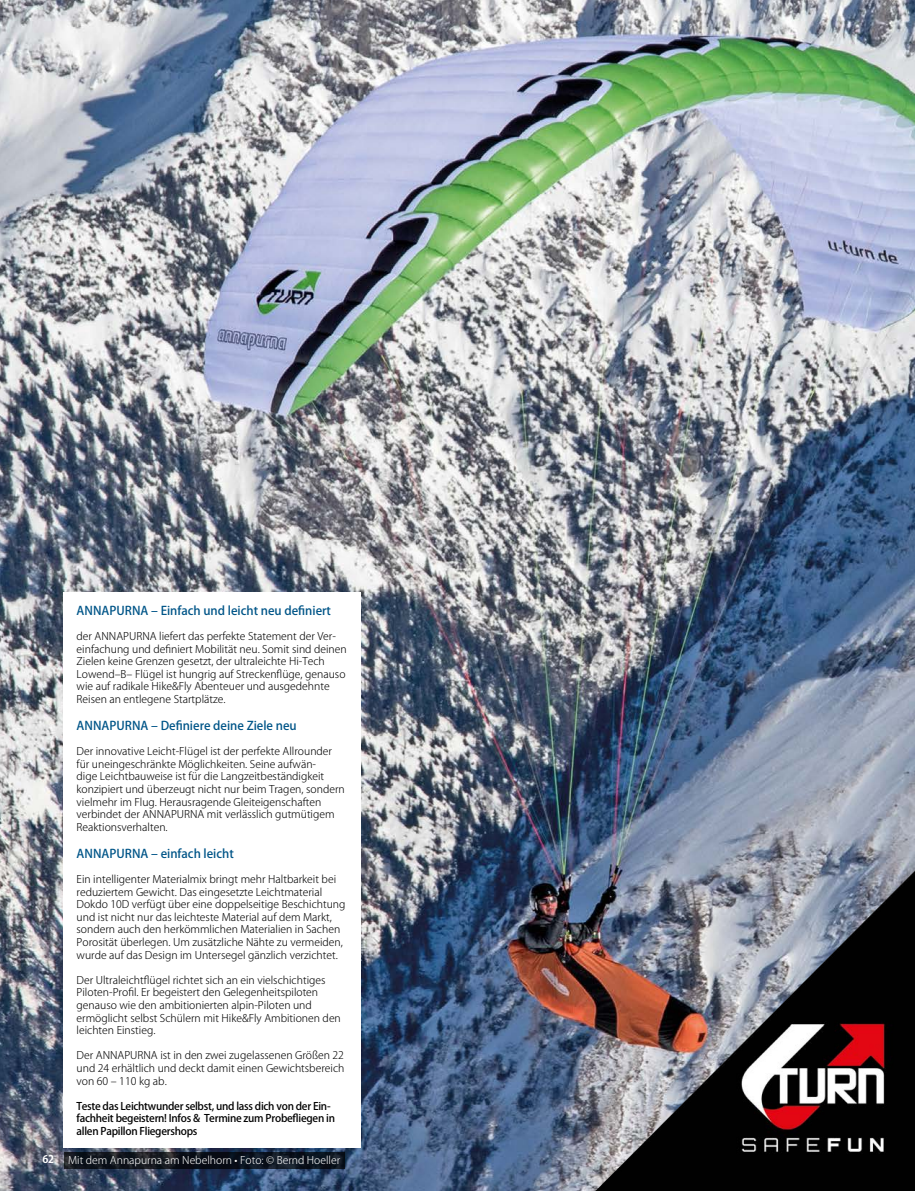
<style>
.page{position:relative;width:915px;height:1191px;background:#fff}
.page>*{position:absolute;margin:0;border:0;box-sizing:border-box;transform-origin:0 0}
.t1{font:500 12px "Koz Go Pro";color:#058}
.t2{font:300 10.5px/12.6px "Koz Go Pro";color:#000}
.t3{font:500 10.5px/12.6px "Koz Go Pro";letter-spacing:-.025em;color:#000}
.t4{font:300 10.5px "Koz Go Pro";color:#fff}
.t5{font:700 10.5px "Koz Go Pro";color:#fff}
</style>
<div class="page">
<img style="left:0;top:0;width:914px;height:1191px">
<div style="left:64px;top:592px;width:297px;height:555px;background:#fff"></div>
<img style="left:535px;top:848px;width:379px;height:343px">
<svg style="left:64px;top:1151px;width:280px;height:17px;background:#121823"></svg>
<p class="t1" style="left:77px;top:602px;width:256px">ANNAPURNA – Einfach und leicht neu definiert</p>
<p class="t2" style="left:77px;top:630px;width:271px">der ANNAPURNA liefert das perfekte Statement der Ver&shy;einfachung und definiert Mobilität neu. Somit sind deinen Zielen keine Grenzen gesetzt, der ultraleichte Hi-Tech Lowend–B– Flügel ist hungrig auf Streckenflüge, genauso wie auf radikale Hike&amp;Fly Abenteuer und ausgedehnte Reisen an entlegene Startplätze.</p>
<p class="t1" style="left:77px;top:718px;width:221px">ANNAPURNA – Definiere deine Ziele neu</p>
<p class="t2" style="left:77px;top:745px;width:269px">Der innovative Leicht-Flügel ist der perfekte Allrounder für uneingeschränkte Möglichkeiten. Seine aufwän-<br>dige Leichtbauweise ist für die Langzeitbeständigkeit konzipiert und überzeugt nicht nur beim Tragen, sondern vielmehr im Flug. Herausragende Gleiteigenschaften verbindet der ANNAPURNA mit verlässlich gutmütigem Reaktionsverhalten.</p>
<p class="t1" style="left:77px;top:845px;width:159px">ANNAPURNA – einfach leicht</p>
<p class="t2" style="left:77px;top:873px;width:270px">Ein intelligenter Materialmix bringt mehr Haltbarkeit bei reduziertem Gewicht. Das eingesetzte Leichtmaterial Dokdo 10D verfügt über eine doppelseitige Beschichtung und ist nicht nur das leichteste Material auf dem Markt, sondern auch den herkömmlichen Materialien in Sachen Porosität überlegen. Um zusätzliche Nähte zu vermeiden, wurde auf das Design im Untersegel gänzlich verzichtet.</p>
<p class="t2" style="left:77px;top:973px;width:266px">Der Ultraleichtflügel richtet sich an ein vielschichtiges Piloten-Profil. Er begeistert den Gelegenheitspiloten genauso wie den ambitionierten alpin-Piloten und ermöglicht selbst Schülern mit Hike&amp;Fly Ambitionen den leichten Einstieg.</p>
<p class="t2" style="left:77px;top:1049px;width:269px;text-align:justify">Der ANNAPURNA ist in den zwei zugelassenen Größen 22 und 24 erhältlich und deckt damit einen Gewichtsbereich von 60 – 110 kg ab.</p>
<p class="t3" style="left:77px;top:1100px;width:260px">Teste das Leichtwunder selbst, und lass dich von der Ein&shy;fachheit begeistern! Infos &amp; Termine zum Probefliegen in allen Papillon Fliegershops</p>
<p class="t5" style="left:43px;top:1152px;width:13px">62</p>
<p class="t4" style="left:68px;top:1153px;width:273px">Mit dem Annapurna am Nebelhorn • Foto: © Bernd Hoeller</p>
</div>
